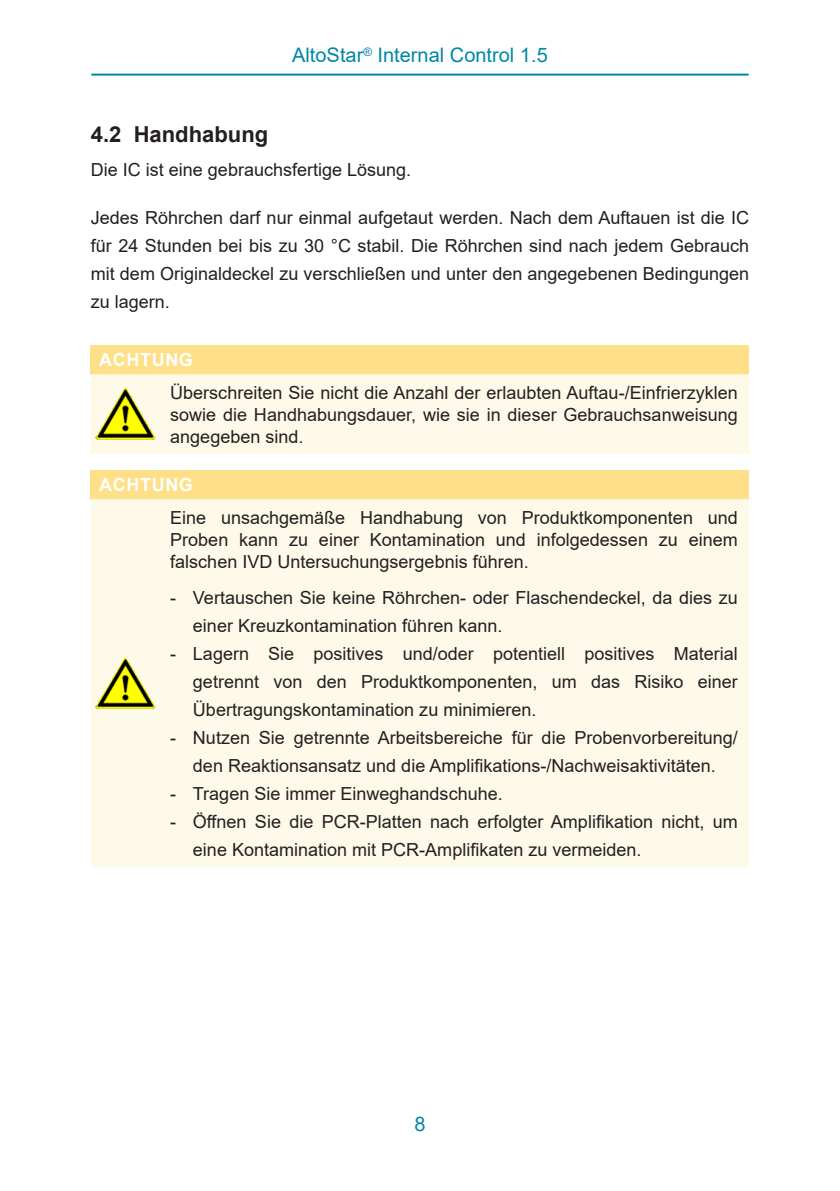
<style>
.page{position:relative;width:840px;height:1191px;background:#fff}
.page>*{position:absolute;margin:0;border:0;box-sizing:border-box;transform-origin:0 0}
.Level_2{font:700 22px "Arial";color:#231f20}
.Seitenkopf{font:20px "Arial";color:#0087a6}
.Mengentext{font:18px/28px "Arial";color:#231f20;text-align:justify}
.Note_hazard_conseque{font:18px/22px "Arial";color:#231f20;text-align:justify}
.Note_Titel{font:700 18px "Arial";letter-spacing:.035em;color:#fff}
</style>
<div class="page">
<hr style="left:91px;top:74px;width:657px;height:2px;background:#0087a6">
<div style="left:91px;top:345px;width:657px;height:29px;background:#fee088"></div>
<div style="left:91px;top:374px;width:657px;height:80px;background:#fefaea"></div>
<img style="left:94px;top:383px;width:62px;height:62px">
<div style="left:91px;top:470px;width:657px;height:29px;background:#fee088"></div>
<div style="left:91px;top:499px;width:657px;height:368px;background:#fefaea"></div>
<img style="left:94px;top:652px;width:62px;height:62px">
<p class="Seitenkopf" style="left:292px;top:41px;width:257px">AltoStar<sup>®</sup> Internal Control 1.5</p>
<p class="Level_2" style="left:91px;top:119px;width:179px">4.2 Handhabung</p>
<p class="Mengentext" style="left:91px;top:155px;width:322px">Die IC ist eine gebrauchsfertige Lösung.</p>
<p class="Mengentext" style="left:91px;top:203px;width:659px">Jedes Röhrchen darf nur einmal aufgetaut werden. Nach dem Auftauen ist die IC für 24 Stunden bei bis zu 30 °C stabil. Die Röhrchen sind nach jedem Gebrauch mit dem Originaldeckel zu verschließen und unter den angegebenen Bedingungen zu lagern.</p>
<p class="Note_Titel" style="left:99px;top:347px;width:95px">ACHTUNG</p>
<p class="Note_hazard_conseque" style="left:170px;top:381px;width:568px">Überschreiten Sie nicht die Anzahl der erlaubten Auftau-/Einfrierzyklen sowie die Handhabungsdauer, wie sie in dieser Gebrauchsanweisung angegeben sind.</p>
<p class="Note_Titel" style="left:99px;top:472px;width:95px">ACHTUNG</p>
<p class="Note_hazard_conseque" style="left:170px;top:506px;width:568px">Eine unsachgemäße Handhabung von Produktkomponenten und Proben kann zu einer Kontamination und infolgedessen zu einem falschen IVD Untersuchungsergebnis führen.</p>
<p class="Mengentext" style="left:193px;top:583px;width:546px;text-indent:-23px">- Vertauschen Sie keine Röhrchen- oder Flaschendeckel, da dies zu einer Kreuzkontamination führen kann.</p>
<p class="Mengentext" style="left:193px;top:639px;width:546px;text-indent:-23px">- Lagern Sie positives und/oder potentiell positives Material getrennt von den Produktkomponenten, um das Risiko einer Übertragungskontamination zu minimieren.</p>
<p class="Mengentext" style="left:170px;top:723px;width:568px;text-align:center">- Nutzen Sie getrennte Arbeitsbereiche für die Probenvorbereitung/ den Reaktionsansatz und die Amplifikations-/Nachweisaktivitäten.</p>
<p class="Mengentext" style="left:170px;top:779px;width:334px">- Tragen Sie immer Einweghandschuhe.</p>
<p class="Mengentext" style="left:193px;top:807px;width:546px;text-indent:-23px">- Öffnen Sie die PCR-Platten nach erfolgter Amplifikation nicht, um eine Kontamination mit PCR-Amplifikaten zu vermeiden.</p>
<p class="Seitenkopf" style="left:414px;top:1110px;width:13px">8</p>
</div>
